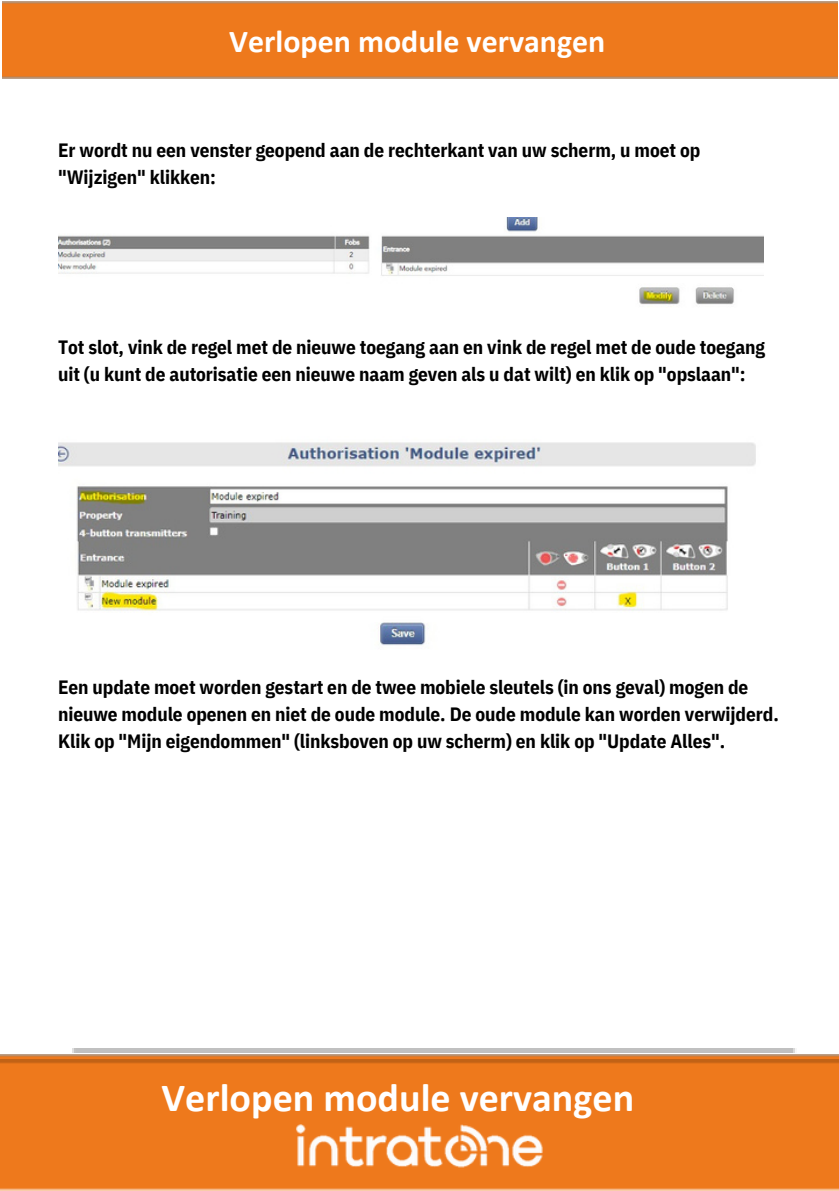
<style>
.page{position:relative;width:839px;height:1191px;background:#fff}
.page>*{position:absolute;margin:0;border:0;box-sizing:border-box;transform-origin:0 0}
.t1{font:700 40px "Calibri";color:#fff}
.t2{font:700 32px "Calibri";color:#fff}
.t3{font:700 19.2px/27px "IBM Plex Sans Cond";letter-spacing:-.005em;color:#000}
</style>
<div class="page">
<div style="left:2px;top:2px;width:835px;height:76px;background:#ee791c"></div>
<img style="left:0;top:1054px;width:838px;height:6px">
<div style="left:0;top:1060px;width:838px;height:131px;background:#ee791c"></div>
<img style="left:284px;top:1107px;width:272px;height:81px">
<img style="left:58px;top:217px;width:705px;height:90px">
<img style="left:58px;top:442px;width:698px;height:204px">
<p class="t2" style="left:229px;top:28px;width:377px">Verlopen module vervangen</p>
<p class="t3" style="left:58px;top:136px;width:644px;line-height:27.6px">Er wordt nu een venster geopend aan de rechterkant van uw scherm, u moet op "Wijzigen" klikken:</p>
<p class="t3" style="left:58px;top:334px;width:708px">Tot slot, vink de regel met de nieuwe toegang aan en vink de regel met de oude toegang uit (u kunt de autorisatie een nieuwe naam geven als u dat wilt) en klik op "opslaan":</p>
<p class="t3" style="left:58px;top:674px;width:722px">Een update moet worden gestart en de twee mobiele sleutels (in ons geval) mogen de nieuwe module openen en niet de oude module. De oude module kan worden verwijderd.</p>
<p class="t3" style="left:58px;top:728px;width:668px">Klik op "Mijn eigendommen" (linksboven op uw scherm) en klik op "Update Alles".</p>
<h3 class="t1" style="left:162px;top:1081px;width:474px">Verlopen module vervangen</h3>
</div>
